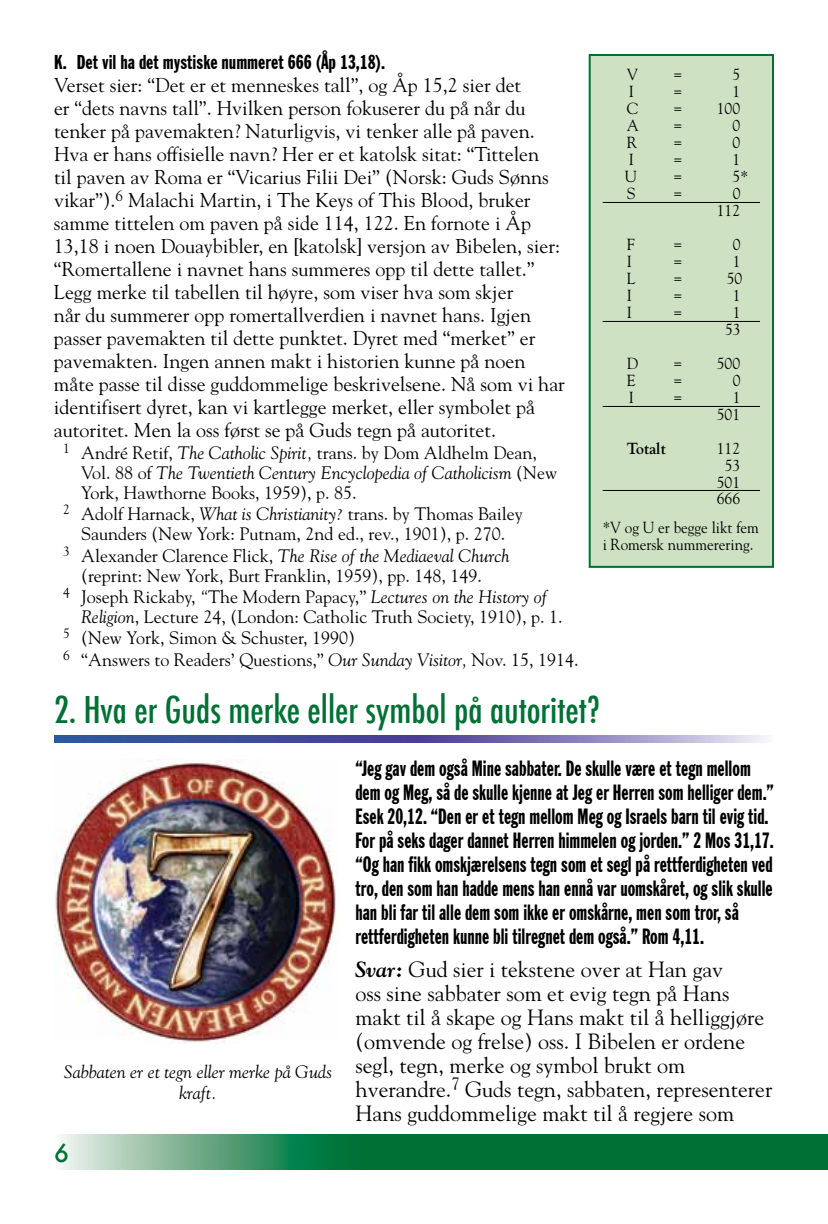
<style>
.page{position:relative;width:828px;height:1224px;background:#fff}
.page>*{position:absolute;margin:0;border:0;box-sizing:border-box;transform-origin:0 0}
.t1{font:500 condensed 36px "Futura";color:#007035}
.t2{font:500 24px "Futura";color:#007035}
.t3{font:extra-condensed 22px/24px "Franklin Gothic BT";color:#000;scale:.9 1}
.t4{font:22px/24px "Goudy Std";color:#000}
.t5{font:20px/23px "Goudy Std";color:#000}
.t6{font:extra-condensed 20px "Franklin Gothic BT";color:#000}
.t7{font:18px "Goudy Std";color:#000}
.t8{font:italic 18px/20.2px "Goudy Std";color:#000;text-align:center}
.t9{font:16px/17px "Goudy Std";color:#000;text-align:right}
.t10{font:16px/17px "Goudy Std";color:#000;scale:.94 1}
.t11{font:700 16px "Goudy Std";color:#000}
.s1{font-style:italic}
.s2{font-style:normal}
.s3{font-weight:700;font-style:italic}
</style>
<div class="page">
<svg style="left:61px;top:1135px;width:767px;height:35px;background:#278654"></svg>
<svg style="left:54px;top:736px;width:714px;height:7px;background:#686cae"></svg>
<img style="left:54px;top:759px;width:283px;height:285px">
<div style="left:590px;top:55px;width:183px;height:512px;background:#cee1c3"></div>
<hr style="left:603px;top:202px;width:157px;height:1px;background:#000">
<hr style="left:603px;top:321px;width:157px;height:1px;background:#000">
<hr style="left:603px;top:406px;width:157px;height:1px;background:#000">
<hr style="left:603px;top:490px;width:157px;height:1px;background:#000">
<div style="left:589px;top:54px;width:185px;height:514px;border:2px solid #007035"></div>
<p class="t6" style="left:54px;top:50px;width:333px">K. Det vil ha det mystiske nummeret 666 (Åp 13,18).</p>
<p class="t5" style="left:54px;top:74px;width:512px">Verset sier: “Det er et menneskes tall”, og Åp 15,2 sier det<br>er “dets navns tall”. Hvilken person fokuserer du på når du tenker på pavemakten? Naturligvis, vi tenker alle på paven.<br>Hva er hans offisielle navn? Her er et katolsk sitat: “Tittelen<br>til paven av Roma er “Vicarius Filii Dei” (Norsk: Guds Sønns vikar”).<sup>6</sup> Malachi Martin, i The Keys of This Blood, bruker samme tittelen om paven på side 114, 122. En fornote i Åp 13,18 i noen Douaybibler, en [katolsk] versjon av Bibelen, sier: “Romertallene i navnet hans summeres opp til dette tallet.” Legg merke til tabellen til høyre, som viser hva som skjer<br>når du summerer opp romertallverdien i navnet hans. Igjen passer pavemakten til dette punktet. Dyret med “merket” er pavemakten. Ingen annen makt i historien kunne på noen måte passe til disse guddommelige beskrivelsene. Nå som vi har identifisert dyret, kan vi kartlegge merket, eller symbolet på autoritet. Men la oss først se på Guds tegn på autoritet.</p>
<p class="t7" style="left:63px;top:441px;width:475px"><sup>1</sup> André Retif, <span class="s1">The Catholic Spirit,</span> trans. by Dom Aldhelm Dean,</p>
<p class="t8" style="left:81px;top:462px;width:478px"><span class="s2">Vol. 88 of</span> The Twentieth Century Encyclopedia of Catholicism <span class="s2">(New</span></p>
<p class="t7" style="left:81px;top:481px;width:277px">York, Hawthorne Books, 1959), p. 85.</p>
<p class="t7" style="left:63px;top:503px;width:461px"><sup>2</sup> Adolf Harnack, <span class="s1">What is Christianity?</span> trans. by Thomas Bailey</p>
<p class="t7" style="left:81px;top:523px;width:426px">Saunders (New York: Putnam, 2nd ed., rev., 1901), p. 270.</p>
<p class="t8" style="left:63px;top:545px;width:448px"><sup>3</sup> <span class="s2">Alexander Clarence Flick,</span> The Rise of the Mediaeval Church</p>
<p class="t7" style="left:81px;top:564px;width:403px">(reprint: New York, Burt Franklin, 1959), pp. 148, 149.</p>
<p class="t7" style="left:63px;top:586px;width:485px"><sup>4</sup> Joseph Rickaby, <span class="s1">“</span>The Modern Papacy,” <span class="s1">Lectures on the History of</span></p>
<p class="t7" style="left:81px;top:606px;width:483px"><span class="s1">Religion</span>, Lecture 24, (London: Catholic Truth Society, 1910), p. 1.</p>
<p class="t7" style="left:63px;top:627px;width:294px"><sup>5</sup> (New York, Simon &amp; Schuster, 1990)</p>
<p class="t7" style="left:63px;top:648px;width:517px"><sup>6</sup> “Answers to Readers’ Questions,” <span class="s1">Our Sunday Visitor,</span> Nov. 15, 1914.</p>
<h1 class="t1" style="left:54px;top:686px;width:548px">2. Hva er Guds merke eller symbol på autoritet?</h1>
<p class="t3" style="left:355px;top:756px;width:466px">“Jeg gav dem også Mine sabbater. De skulle være et tegn mellom dem og Meg, så de skulle kjenne at Jeg er Herren som helliger dem.” Esek 20,12. “Den er et tegn mellom Meg og Israels barn til evig tid.<br>For på seks dager dannet Herren himmelen og jorden.” 2 Mos 31,17. “Og han fikk omskjærelsens tegn som et segl på rettferdigheten ved tro, den som han hadde mens han ennå var uomskåret, og slik skulle han bli far til alle dem som ikke er omskårne, men som tror, så rettferdigheten kunne bli tilregnet dem også.” Rom 4,11.</p>
<p class="t4" style="left:355px;top:957px;width:418px"><span class="s3">Svar:</span> Gud sier i tekstene over at Han gav<br>oss sine sabbater som et evig tegn på Hans makt til å skape og Hans makt til å helliggjøre (omvende og frelse) oss. I Bibelen er ordene segl, tegn, merke og symbol brukt om hverandre.<sup>7</sup> Guds tegn, sabbaten, representerer Hans guddommelige makt til å regjere som</p>
<p class="t9" style="left:627px;top:66px;width:13px">V</p>
<p class="t9" style="left:673px;top:66px;width:11px">=</p>
<p class="t9" style="left:733px;top:66px;width:9px">5</p>
<p class="t9" style="left:629px;top:83px;width:7px">I</p>
<p class="t9" style="left:673px;top:83px;width:11px">=</p>
<p class="t9" style="left:733px;top:83px;width:9px">1</p>
<p class="t9" style="left:627px;top:100px;width:13px">C</p>
<p class="t9" style="left:673px;top:100px;width:11px">=</p>
<p class="t9" style="left:717px;top:100px;width:25px">100</p>
<p class="t9" style="left:627px;top:117px;width:14px">A</p>
<p class="t9" style="left:673px;top:117px;width:11px">=</p>
<p class="t9" style="left:733px;top:117px;width:9px">0</p>
<p class="t9" style="left:627px;top:134px;width:12px">R</p>
<p class="t9" style="left:673px;top:134px;width:11px">=</p>
<p class="t9" style="left:733px;top:134px;width:9px">0</p>
<p class="t9" style="left:629px;top:151px;width:7px">I</p>
<p class="t9" style="left:673px;top:151px;width:11px">=</p>
<p class="t9" style="left:733px;top:151px;width:9px">1</p>
<p class="t9" style="left:625px;top:168px;width:14px">U</p>
<p class="t9" style="left:673px;top:168px;width:11px">=</p>
<p class="t9" style="left:733px;top:168px;width:17px">5*</p>
<p class="t9" style="left:627px;top:185px;width:10px">S</p>
<p class="t9" style="left:673px;top:185px;width:11px">=</p>
<p class="t9" style="left:717px;top:185px;width:25px">0<br>112</p>
<p class="t9" style="left:627px;top:236px;width:9px">F</p>
<p class="t9" style="left:673px;top:236px;width:11px">=</p>
<p class="t9" style="left:733px;top:236px;width:9px">0</p>
<p class="t9" style="left:627px;top:253px;width:7px">I</p>
<p class="t9" style="left:673px;top:253px;width:11px">=</p>
<p class="t9" style="left:733px;top:253px;width:9px">1</p>
<p class="t9" style="left:627px;top:270px;width:10px">L</p>
<p class="t9" style="left:673px;top:270px;width:11px">=</p>
<p class="t9" style="left:727px;top:270px;width:17px">50</p>
<p class="t9" style="left:627px;top:287px;width:7px">I</p>
<p class="t9" style="left:673px;top:287px;width:11px">=</p>
<p class="t9" style="left:733px;top:287px;width:9px">1</p>
<p class="t9" style="left:627px;top:304px;width:7px">I</p>
<p class="t9" style="left:673px;top:304px;width:11px">=</p>
<p class="t9" style="left:725px;top:304px;width:17px;text-align:center">1<br>53</p>
<p class="t9" style="left:627px;top:355px;width:13px">D</p>
<p class="t9" style="left:673px;top:355px;width:11px">=</p>
<p class="t9" style="left:717px;top:355px;width:25px">500</p>
<p class="t9" style="left:627px;top:372px;width:10px">E</p>
<p class="t9" style="left:673px;top:372px;width:11px">=</p>
<p class="t9" style="left:733px;top:372px;width:9px">0</p>
<p class="t9" style="left:629px;top:389px;width:7px">I</p>
<p class="t9" style="left:673px;top:389px;width:11px">=</p>
<p class="t9" style="left:717px;top:389px;width:25px">1<br>501</p>
<p class="t11" style="left:627px;top:439px;width:41px">Totalt</p>
<p class="t9" style="left:717px;top:440px;width:25px;text-align:center">112<br>53<br>501<br>666</p>
<p class="t10" style="left:603px;top:519px;width:168px">*V og U er begge likt fem i Romersk nummerering.</p>
<p class="t8" style="left:64px;top:1062px;width:270px">Sabbaten er et tegn eller merke på Guds kraft.</p>
<p class="t2" style="left:54px;top:1137px;width:16px">6</p>
</div>
